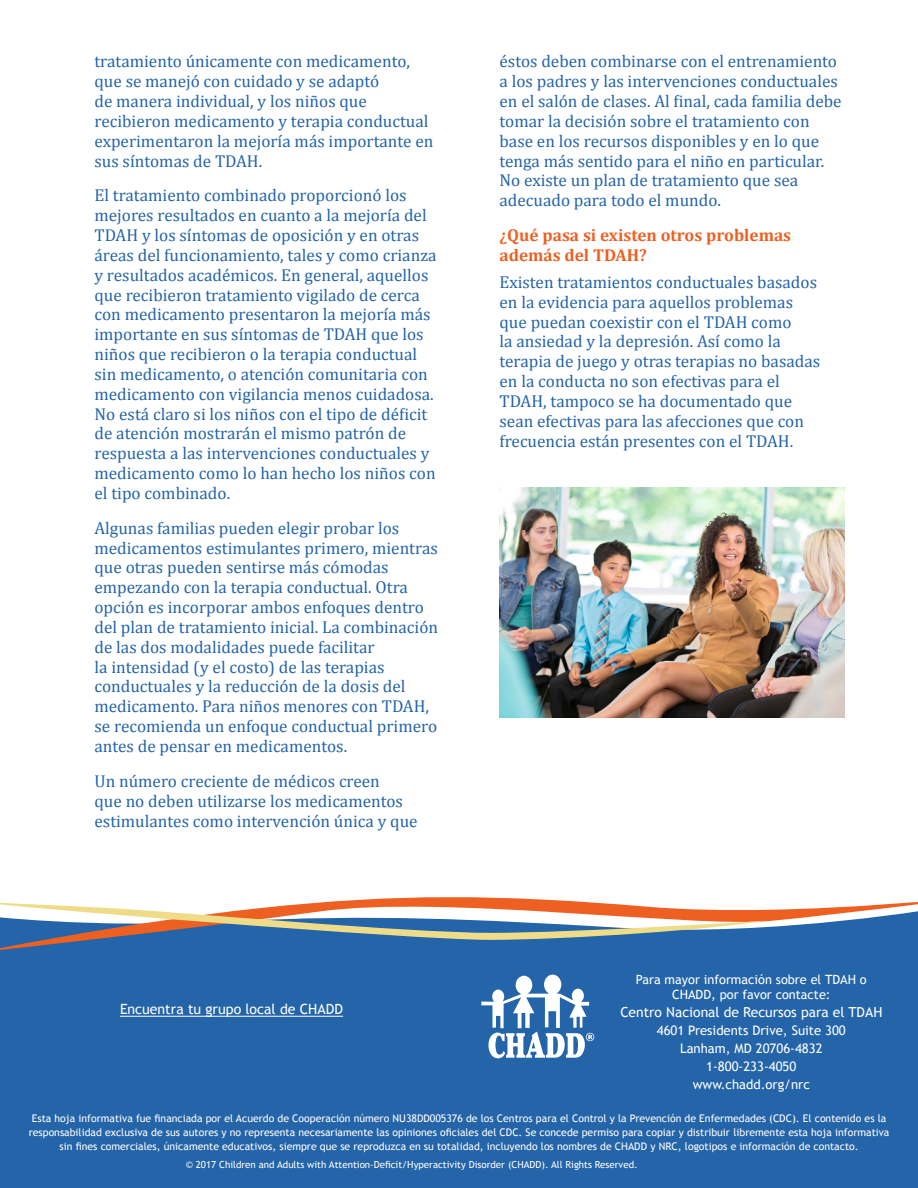
<style>
.page{position:relative;width:918px;height:1188px;background:#fff}
.page>*{position:absolute;margin:0;border:0;box-sizing:border-box;transform-origin:0 0}
.body_text{font:17.25px/19.8px "Cambria";color:#2464a9}
.subhead{font:700 17.25px/19.8px "Cambria";color:#ee6022}
.t1{font:14.1px "Trebuchet MS";color:#fff}
.No_Spacing{font:13.8px "Trebuchet MS";color:#fff}
.No_Spacing-2{font:13.2px "Trebuchet MS";color:#fff}
.No_Spacing-3{font:12.75px/15.3px "Trebuchet MS";color:#fff;text-align:center}
.No_Spacing-4{font:10.5px/14px "Trebuchet MS";color:#fff;text-align:center}
.t2{font:9.75px "Trebuchet MS";color:#fff}
</style>
<div class="page">
<div style="left:0;top:952px;width:918px;height:236px;background:#2464a9"></div>
<svg style="left:0;top:897px;width:918px;height:55px;fill:#2464a9"></svg>
<svg style="left:0;top:902px;width:767px;height:38px"></svg>
<img style="left:499px;top:487px;width:346px;height:231px">
<svg style="left:481px;top:975px;width:113px;height:83px"></svg>
<hr style="left:120px;top:1016px;width:223px;height:1px;background:#fff">
<p class="body_text" style="left:94px;top:52px;width:341px">tratamiento únicamente con medicamento, que se manejó con cuidado y se adaptó<br>de manera individual, y los niños que recibieron medicamento y terapia conductual experimentaron la mejoría más importante en sus síntomas de TDAH.</p>
<p class="body_text" style="left:94px;top:186px;width:344px">El tratamiento combinado proporcionó los mejores resultados en cuanto a la mejoría del TDAH y los síntomas de oposición y en otras áreas del funcionamiento, tales y como crianza y resultados académicos. En general, aquellos que recibieron tratamiento vigilado de cerca con medicamento presentaron la mejoría más importante en sus síntomas de TDAH que los niños que recibieron o la terapia conductual sin medicamento, o atención comunitaria con medicamento con vigilancia menos cuidadosa.<br>No está claro si los niños con el tipo de déficit de atención mostrarán el mismo patrón de respuesta a las intervenciones conductuales y medicamento como lo han hecho los niños con el tipo combinado.</p>
<p class="body_text" style="left:94px;top:518px;width:345px">Algunas familias pueden elegir probar los medicamentos estimulantes primero, mientras que otras pueden sentirse más cómodas empezando con la terapia conductual. Otra opción es incorporar ambos enfoques dentro del plan de tratamiento inicial. La combinación de las dos modalidades puede facilitar<br>la intensidad (y el costo) de las terapias conductuales y la reducción de la dosis del medicamento. Para niños menores con TDAH, se recomienda un enfoque conductual primero antes de pensar en medicamentos.</p>
<p class="body_text" style="left:94px;top:771px;width:325px">Un número creciente de médicos creen<br>que no deben utilizarse los medicamentos estimulantes como intervención única y que</p>
<p class="body_text" style="left:500px;top:52px;width:344px">éstos deben combinarse con el entrenamiento a los padres y las intervenciones conductuales en el salón de clases. Al final, cada familia debe tomar la decisión sobre el tratamiento con base en los recursos disponibles y en lo que tenga más sentido para el niño en particular.<br>No existe un plan de tratamiento que sea adecuado para todo el mundo.</p>
<p class="subhead" style="left:500px;top:225px;width:293px">¿Qué pasa si existen otros problemas además del TDAH?</p>
<p class="body_text" style="left:500px;top:272px;width:322px">Existen tratamientos conductuales basados en la evidencia para aquellos problemas que puedan coexistir con el TDAH como<br>la ansiedad y la depresión. Así como la terapia de juego y otras terapias no basadas en la conducta no son efectivas para el TDAH, tampoco se ha documentado que sean efectivas para las afecciones que con frecuencia están presentes con el TDAH.</p>
<p class="No_Spacing-3" style="left:636px;top:972px;width:232px">Para mayor información sobre el TDAH o<br>CHADD, por favor contacte:</p>
<p class="No_Spacing" style="left:620px;top:1004px;width:264px">Centro Nacional de Recursos para el TDAH</p>
<p class="No_Spacing-2" style="left:657px;top:1023px;width:190px">4601 Presidents Drive, Suite 300</p>
<p class="No_Spacing-2" style="left:680px;top:1041px;width:144px">Lanham, MD 20706-4832</p>
<p class="No_Spacing-2" style="left:706px;top:1059px;width:92px">1-800-233-4050</p>
<p class="No_Spacing-2" style="left:693px;top:1077px;width:119px">www.chadd.org/nrc</p>
<p class="No_Spacing-4" style="left:29px;top:1111px;width:862px">Esta hoja informativa fue financiada por el Acuerdo de Cooperación número NU38DD005376 de los Centros para el Control y la Prevención de Enfermedades (CDC). El contenido es la responsabilidad exclusiva de sus autores y no representa necesariamente las opiniones oficiales del CDC. Se concede permiso para copiar y distribuir libremente esta hoja informativa sin fines comerciales, únicamente educativos, siempre que se reproduzca en su totalidad, incluyendo los nombres de CHADD y NRC, logotipos e información de contacto.</p>
<p class="t1" style="left:120px;top:1001px;width:225px">Encuentra tu grupo local de CHADD</p>
<p class="t2" style="left:186px;top:1158px;width:453px">© 2017 Children and Adults with Attention-Deficit/Hyperactivity Disorder (CHADD). All Rights Reserved.</p>
</div>
